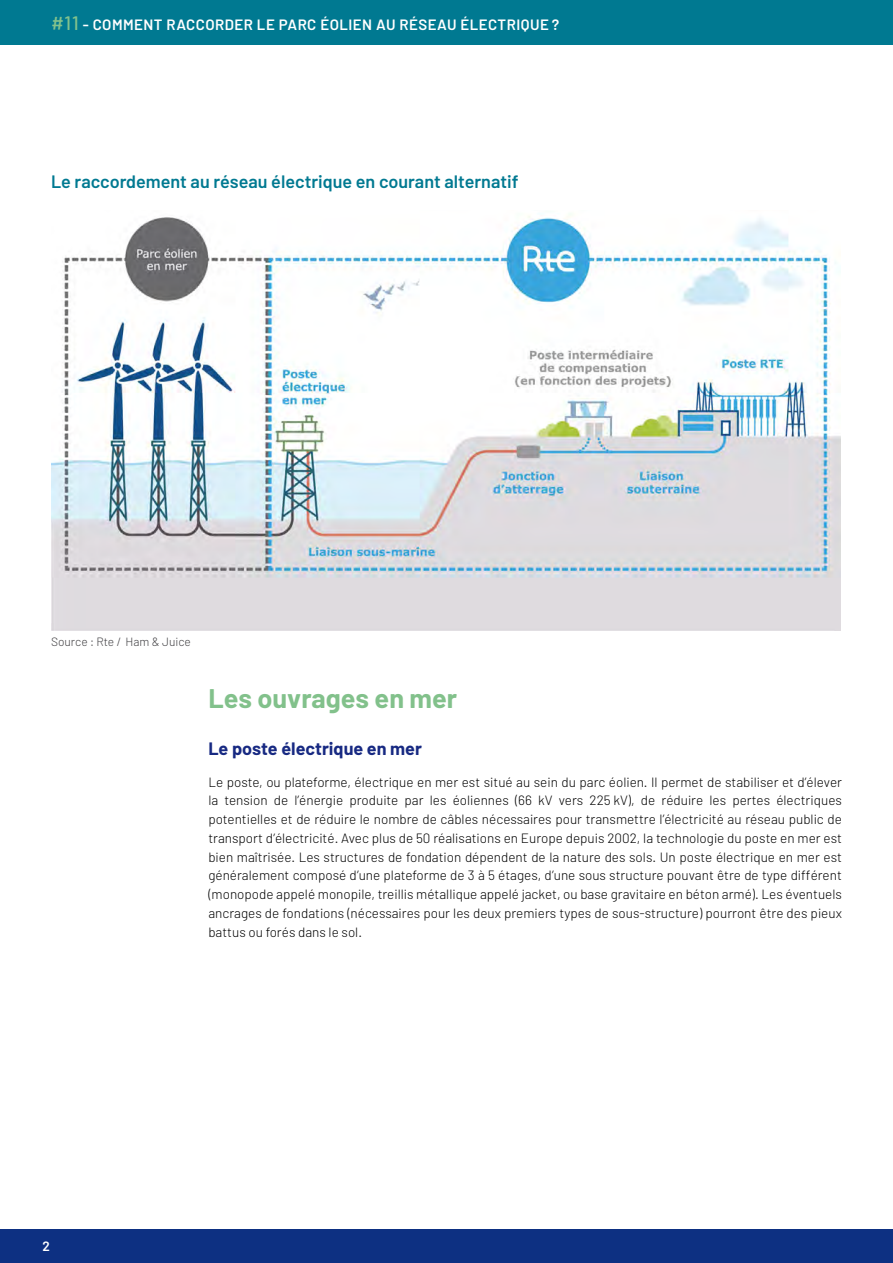
<style>
.page{position:relative;width:893px;height:1263px;background:#fff}
.page>*{position:absolute;margin:0;border:0;box-sizing:border-box;transform-origin:0 0}
.titre_2{font:700 27px "Barlow";color:#82c18b}
.titre{font:600 18px "Barlow";color:#007991}
.titre_3{font:700 18px "Barlow";color:#172982}
.t1{font:600 15px "Barlow";letter-spacing:.03em;color:#fff}
.TC{font:300 13.5px/18.8px "Barlow";color:#000;text-align:justify}
.t2{font:600 13.5px "Barlow";color:#fff}
.note{font:300 12px "Barlow";color:#3e3d40}
.s1{font-weight:500;font-size:19.5px;color:#82c28c}
</style>
<div class="page">
<div style="left:0;top:0;width:893px;height:45px;background:#007991"></div>
<div style="left:0;top:1229px;width:893px;height:34px;background:#0d3082"></div>
<img style="left:51px;top:213px;width:790px;height:417px">
<p class="t1" style="left:51px;top:15px;width:510px"><span class="s1">#11</span> - COMMENT RACCORDER LE PARC ÉOLIEN AU RÉSEAU ÉLECTRIQUE ?</p>
<p class="titre" style="left:51px;top:170px;width:469px">Le raccordement au réseau électrique en courant alternatif</p>
<p class="note" style="left:51px;top:635px;width:141px">Source : Rte / Ham &amp; Juice</p>
<p class="titre_2" style="left:208px;top:681px;width:250px">Les ouvrages en mer</p>
<p class="titre_3" style="left:208px;top:737px;width:215px">Le poste électrique en mer</p>
<p class="TC" style="left:208px;top:772px;width:635px">Le poste, ou plateforme, électrique en mer est situé au sein du parc éolien. Il permet de stabiliser et d’élever la tension de l’énergie produite par les éoliennes (66 kV vers 225 kV), de réduire les pertes électriques potentielles et de réduire le nombre de câbles nécessaires pour transmettre l’électricité au réseau public de transport d’électricité. Avec plus de 50 réalisations en Europe depuis 2002, la technologie du poste en mer est bien maîtrisée. Les structures de fondation dépendent de la nature des sols. Un poste électrique en mer est généralement composé d’une plateforme de 3 à 5 étages, d’une sous structure pouvant être de type différent (monopode appelé monopile, treillis métallique appelé jacket, ou base gravitaire en béton armé). Les éventuels ancrages de fondations (nécessaires pour les deux premiers types de sous-structure) pourront être des pieux battus ou forés dans le sol.</p>
<p class="t2" style="left:43px;top:1238px;width:9px">2</p>
</div>
